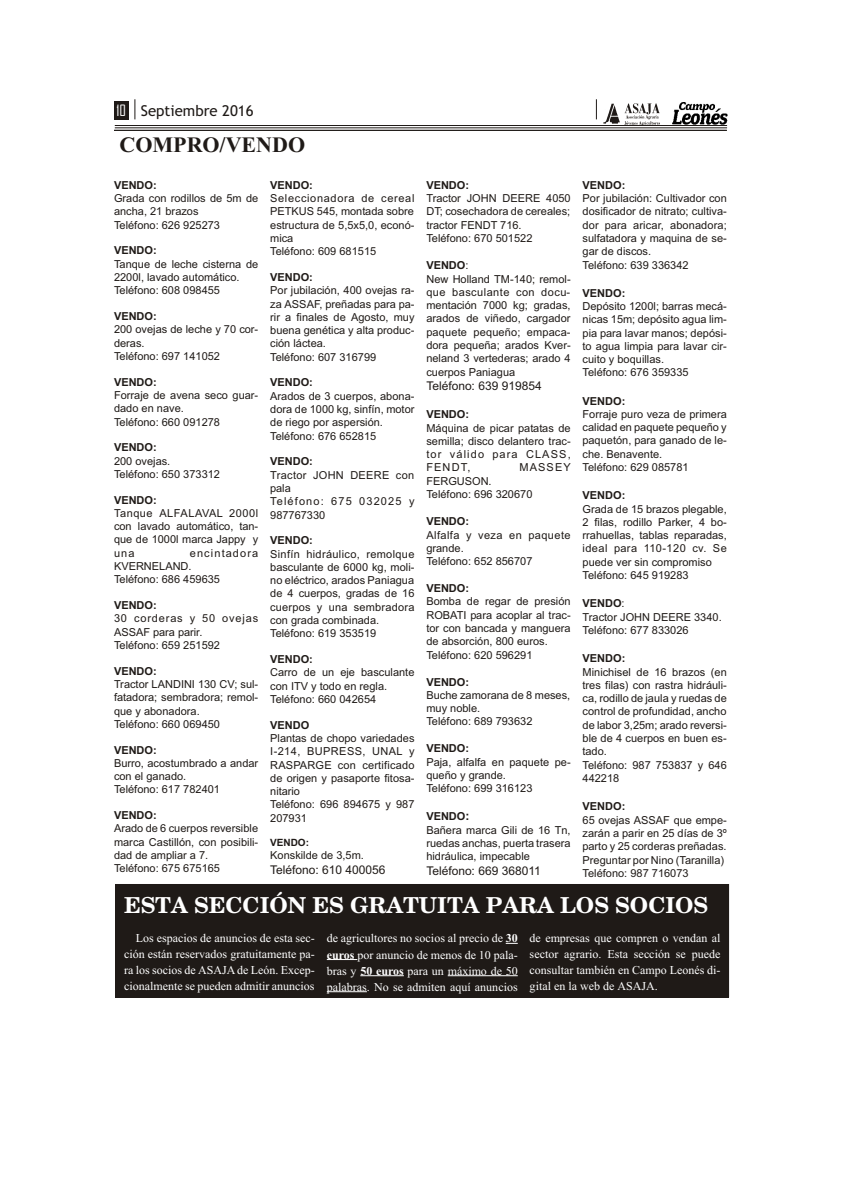
<style>
.page{position:relative;width:842px;height:1191px;background:#fff}
.page>*{position:absolute;margin:0;border:0;box-sizing:border-box;transform-origin:0 0}
.t1{font:700 22px "New Century Schoolbook";color:#fff}
.t2{font:700 22px "Times New Roman";color:#1f1a17}
.t3{font:15px "Trebuchet MS";color:#1f1a17}
.t4{font:12px/16px "Times New Roman";color:#fff;text-align:justify}
.t5{font:12px "Arial";color:#1f1a17}
.t6{font:11px/13.3px "Arial";color:#1f1a17}
.t7{font:700 11px "Arial";color:#1f1a17}
.t8{font:11px/13.3px "Arial";letter-spacing:.03em;color:#1f1a17}
.t9{font:700 10px "Arial";color:#1f1a17}
.s1{font-family:"Agency FB";color:#fff}
.s2{font-weight:700}
.s3{font-weight:700;font-size:12px}
</style>
<div class="page">
<div style="left:115px;top:102px;width:14px;height:18px;background:#1f1a17"></div>
<svg style="left:135px;top:99px;width:1px;height:20px"></svg>
<svg style="left:596px;top:99px;width:1px;height:20px"></svg>
<hr style="left:115px;top:128px;width:612px;height:1px;background:#1f1a17">
<hr style="left:115px;top:125px;width:612px;height:1px;background:#1f1a17">
<img style="left:672px;top:103px;width:55px;height:22px">
<img style="left:603px;top:103px;width:57px;height:22px">
<hr style="left:114px;top:130px;width:613px;height:1px;background:#1f1a17">
<div style="left:116px;top:884px;width:613px;height:113px;background:#1f1a17"></div>
<svg style="left:506px;top:943px;width:12px;height:1px"></svg>
<hr style="left:327px;top:959px;width:30px;height:1px;background:#fff">
<hr style="left:360px;top:976px;width:44px;height:1px;background:#fff">
<hr style="left:448px;top:976px;width:70px;height:1px;background:#fff">
<hr style="left:327px;top:992px;width:40px;height:1px;background:#fff">
<h2 class="t3" style="left:116px;top:105px;width:139px"><span class="s1">10</span> Septiembre 2016</h2>
<h1 class="t2" style="left:120px;top:138px;width:187px">COMPRO/VENDO</h1>
<p class="t7" style="left:114px;top:181px;width:44px">VENDO:</p>
<p class="t6" style="left:114px;top:193px;width:146px">Gra da con ro di llos de 5m de an cha, 21 bra zos<br>Te lé fo no: 626 925273</p>
<p class="t7" style="left:114px;top:246px;width:44px">VENDO:</p>
<p class="t6" style="left:114px;top:258px;width:146px">Tan que de le che cis ter na de<br>2200l, la va do au to má ti co.<br>Te lé fo no: 608 098455</p>
<p class="t7" style="left:114px;top:312px;width:44px">VENDO:</p>
<p class="t6" style="left:114px;top:324px;width:146px">200 ove jas de le che y 70 cor - de ras.<br>Te lé fo no: 697 141052</p>
<p class="t7" style="left:114px;top:378px;width:44px">VENDO:</p>
<p class="t6" style="left:114px;top:389px;width:146px">Fo rra je de ave na se co guar - da do en na ve.<br>Te lé fo no: 660 091278</p>
<p class="t7" style="left:114px;top:443px;width:44px">VENDO:</p>
<p class="t6" style="left:114px;top:455px;width:108px">200 ove jas.<br>Te lé fo no: 650 373312</p>
<p class="t7" style="left:114px;top:496px;width:44px">VENDO:</p>
<p class="t6" style="left:114px;top:507px;width:146px;text-align:justify">Tan que ALFALAVAL 2000l con la va do au to má ti co, tan - que de 1000l mar ca Jappy y una</p>
<p class="t6" style="left:114px;top:547px;width:146px;text-indent:76px">en cin ta do ra<br>KVERNELAND.<br>Te lé fo no: 686 459635</p>
<p class="t7" style="left:114px;top:601px;width:44px">VENDO:</p>
<p class="t6" style="left:114px;top:613px;width:146px">30 cor de ras y 50 ove jas<br>ASSAF pa ra pa rir.<br>Te lé fo no: 659 251592</p>
<p class="t7" style="left:114px;top:667px;width:44px">VENDO:</p>
<p class="t6" style="left:114px;top:678px;width:146px">Trac tor LANDINI 130 CV; sul - fa ta do ra; sem bra do ra; re mol - que y abo na do ra.<br>Te lé fo no: 660 069450</p>
<p class="t7" style="left:114px;top:746px;width:44px">VENDO:</p>
<p class="t6" style="left:114px;top:757px;width:146px">Bu rro, acos tum bra do a an dar con el ga na do.<br>Te lé fo no: 617 782401</p>
<p class="t7" style="left:114px;top:811px;width:44px">VENDO:</p>
<p class="t6" style="left:114px;top:823px;width:146px">Ara do de 6 cuer pos re ver si ble mar ca Cas ti llón, con po si bi li - dad de am pliar a 7.<br>Te lé fo no: 675 675165</p>
<p class="t7" style="left:270px;top:181px;width:44px">VENDO:</p>
<p class="t6" style="left:270px;top:193px;width:146px">Se lec cio na do ra de ce real<br>PETKUS 545, mon ta da so bre es truc tu ra de 5,5x5,0, eco nó - mi ca<br>Te lé fo no: 609 681515</p>
<p class="t7" style="left:270px;top:273px;width:44px">VENDO:</p>
<p class="t6" style="left:270px;top:285px;width:146px">Por ju bi la ción, 400 ove jas ra - za ASSAF, pre ña das pa ra pa - rir a fi na les de Agos to, muy bue na ge né ti ca y al ta pro duc - ción lác tea.<br>Te lé fo no: 607 316799</p>
<p class="t7" style="left:270px;top:378px;width:44px">VENDO:</p>
<p class="t6" style="left:270px;top:390px;width:146px">Ara dos de 3 cuer pos, abo na - do ra de 1000 kg, sin fín, mo tor de rie go por as per sión.<br>Te lé fo no: 676 652815</p>
<p class="t7" style="left:270px;top:457px;width:44px">VENDO:</p>
<p class="t8" style="left:270px;top:469px;width:146px">Trac tor JOHN DEERE con pa la<br>Te lé fo no: 675 032025 y<br>987767330</p>
<p class="t7" style="left:270px;top:536px;width:44px">VENDO:</p>
<p class="t6" style="left:270px;top:548px;width:146px">Sin fín hi dráu li co, re mol que bas cu lan te de 6000 kg, mo li - no eléc tri co, ara dos Pa nia gua de 4 cuer pos, gra das de 16 cuer pos y una sem bra do ra con gra da com bi na da.<br>Te lé fo no: 619 353519</p>
<p class="t7" style="left:270px;top:655px;width:44px">VENDO:</p>
<p class="t6" style="left:270px;top:667px;width:146px">Ca rro de un eje bas cu lan te con ITV y to do en re gla.<br>Te lé fo no: 660 042654</p>
<p class="t7" style="left:270px;top:721px;width:41px">VENDO</p>
<p class="t6" style="left:270px;top:732px;width:146px">Plan tas de cho po va rie da des<br>I-214, BUPRESS, UNAL y<br>RASPARGE con cer ti fi ca do de ori gen y pa sa por te fi to sa - ni ta rio<br>Te lé fo no: 696 894675 y 987<br>207931</p>
<p class="t9" style="left:270px;top:839px;width:40px">VENDO:</p>
<p class="t6" style="left:270px;top:850px;width:95px">Kons kil de de 3,5m.</p>
<p class="t5" style="left:270px;top:865px;width:117px">Te lé fo no: 610 400056</p>
<p class="t7" style="left:426px;top:181px;width:44px">VENDO:</p>
<p class="t6" style="left:426px;top:193px;width:146px">Trac tor JOHN DEERE 4050<br>DT; co se cha do ra de ce rea les; trac tor FENDT 716.<br>Te lé fo no: 670 501522</p>
<p class="t6" style="left:426px;top:260px;width:146px"><span class="s2">VENDO</span>:<br>New Ho lland TM-140; re mol - que bas cu lan te con do cu - men ta ción 7000 kg; gra das, ara dos de vi ñe do, car ga dor pa que te pe que ño; em pa ca - do ra pe que ña; ara dos Kver - ne land 3 ver te de ras; ara do 4 cuer pos Pa nia gua</p>
<p class="t5" style="left:426px;top:381px;width:117px">Te lé fo no: 639 919854</p>
<p class="t7" style="left:426px;top:410px;width:44px">VENDO:</p>
<p class="t6" style="left:426px;top:422px;width:146px;text-align:justify">Má qui na de pi car pa ta tas de se mi lla; dis co de lan te ro trac - tor vá li do pa ra CLASS, FENDT,</p>
<p class="t6" style="left:520px;top:462px;width:53px">MASSEY</p>
<p class="t6" style="left:426px;top:475px;width:108px">FERGUSON.<br>Te lé fo no: 696 320670</p>
<p class="t7" style="left:426px;top:517px;width:44px">VENDO:</p>
<p class="t6" style="left:426px;top:529px;width:146px">Alfal fa y veza en pa que te gran de.<br>Te lé fo no: 652 856707</p>
<p class="t7" style="left:426px;top:584px;width:44px">VENDO:</p>
<p class="t6" style="left:426px;top:596px;width:146px">Bom ba de re gar de pre sión<br>ROBATI pa ra aco plar al trac - tor con ban ca da y man gue ra de ab sor ción, 800 eu ros.<br>Te lé fo no: 620 596291</p>
<p class="t7" style="left:426px;top:678px;width:44px">VENDO:</p>
<p class="t6" style="left:426px;top:689px;width:145px">Bu che za mo ra na de 8 me ses, muy no ble.<br>Te lé fo no: 689 793632</p>
<p class="t7" style="left:426px;top:744px;width:44px">VENDO:</p>
<p class="t6" style="left:426px;top:756px;width:146px">Pa ja, al fal fa en pa que te pe - que ño y gran de.<br>Te lé fo no: 699 316123</p>
<p class="t6" style="left:426px;top:811px;width:146px"><span class="s2">VENDO</span><span class="s3">:<br></span>Ba ñe ra mar ca Gi li de 16 Tn, rue das an chas, puer ta tra se ra hi dráu li ca, im pe ca ble</p>
<p class="t5" style="left:426px;top:866px;width:116px">Te lé fo no: 669 368011</p>
<p class="t7" style="left:583px;top:181px;width:44px">VENDO:</p>
<p class="t6" style="left:583px;top:193px;width:146px">Por ju bi la ción: Cul ti va dor con do si fi ca dor de ni tra to; cul ti va - dor pa ra ari car, abo na do ra; sul fa ta do ra y ma qui na de se - gar de dis cos.<br>Te lé fo no: 639 336342</p>
<p class="t7" style="left:583px;top:289px;width:44px">VENDO:</p>
<p class="t6" style="left:583px;top:301px;width:146px">De pó si to 1200l; ba rras me cá - ni cas 15m; de pó si to agua lim - pia pa ra la var ma nos; de pó si - to agua lim pia pa ra la var cir - cui to y bo qui llas.<br>Te lé fo no: 676 359335</p>
<p class="t7" style="left:583px;top:397px;width:44px">VENDO:</p>
<p class="t6" style="left:583px;top:408px;width:146px">Fo rra je pu ro ve za de pri me ra ca li dad en pa que te pe que ño y pa que tón, pa ra ga na do de le - che. Be na ven te.<br>Te lé fo no: 629 085781</p>
<p class="t7" style="left:583px;top:491px;width:44px">VENDO:</p>
<p class="t6" style="left:583px;top:503px;width:146px">Gra da de 15 bra zos ple ga ble,<br>2 fi las, ro di llo Par ker, 4 bo - rrahue llas, ta blas re pa ra das, ideal pa ra 110-120 cv. Se pue de ver sin com pro mi so<br>Te lé fo no: 645 919283</p>
<p class="t6" style="left:583px;top:598px;width:141px"><span class="s2">VENDO</span>:<br>Trac tor JOHN DEERE 3340.<br>Te lé fo no: 677 833026</p>
<p class="t7" style="left:583px;top:654px;width:44px">VENDO:</p>
<p class="t6" style="left:583px;top:666px;width:146px">Mi ni chi sel de 16 bra zos (en tres fi las) con ras tra hi dráu li - ca, ro di llo de jau la y rue das de con trol de pro fun di dad, an cho de la bor 3,25m; ara do re ver si - ble de 4 cuer pos en buen es - ta do.<br>Te lé fo no: 987 753837 y 646<br>442218</p>
<p class="t7" style="left:583px;top:802px;width:44px">VENDO:</p>
<p class="t6" style="left:583px;top:814px;width:146px">65 ove jas ASSAF que empe - za rán a pa rir en 25 días de 3º par to y 25 cor de ras pre ña das.<br>Pre gun tar por Ni no (Ta ra ni lla)<br>Te lé fo no: 987 716073</p>
<h1 class="t1" style="left:124px;top:897px;width:586px">ESTA SECCIÓN ES GRATUITA PARA LOS SOCIOS</h1>
<p class="t4" style="left:124px;top:931px;width:192px;text-indent:12px">Los es pa cios de anun cios de es ta sec - ción es tán re ser va dos gra tui ta men te pa - ra los so cios de ASAJA de León. Excep - cio nal men te se pue den ad mi tir anun cios</p>
<p class="t4" style="left:327px;top:932px;width:192px">de agri cul to res no so cios al pre cio de <span class="s2">30 eu ros</span> por anun cio de me nos de 10 pa la - bras y <span class="s2">50 eu ros</span> pa ra un má xi mo de 50 pa la bras. No se ad mi ten aquí anun cios</p>
<p class="t4" style="left:530px;top:931px;width:192px">de em pre sas que com pren o ven dan al sec tor agra rio. Esta sec ción se pue de con sul tar tam bién en Cam po Leo nés di - gi tal en la web de ASAJA.</p>
</div>
